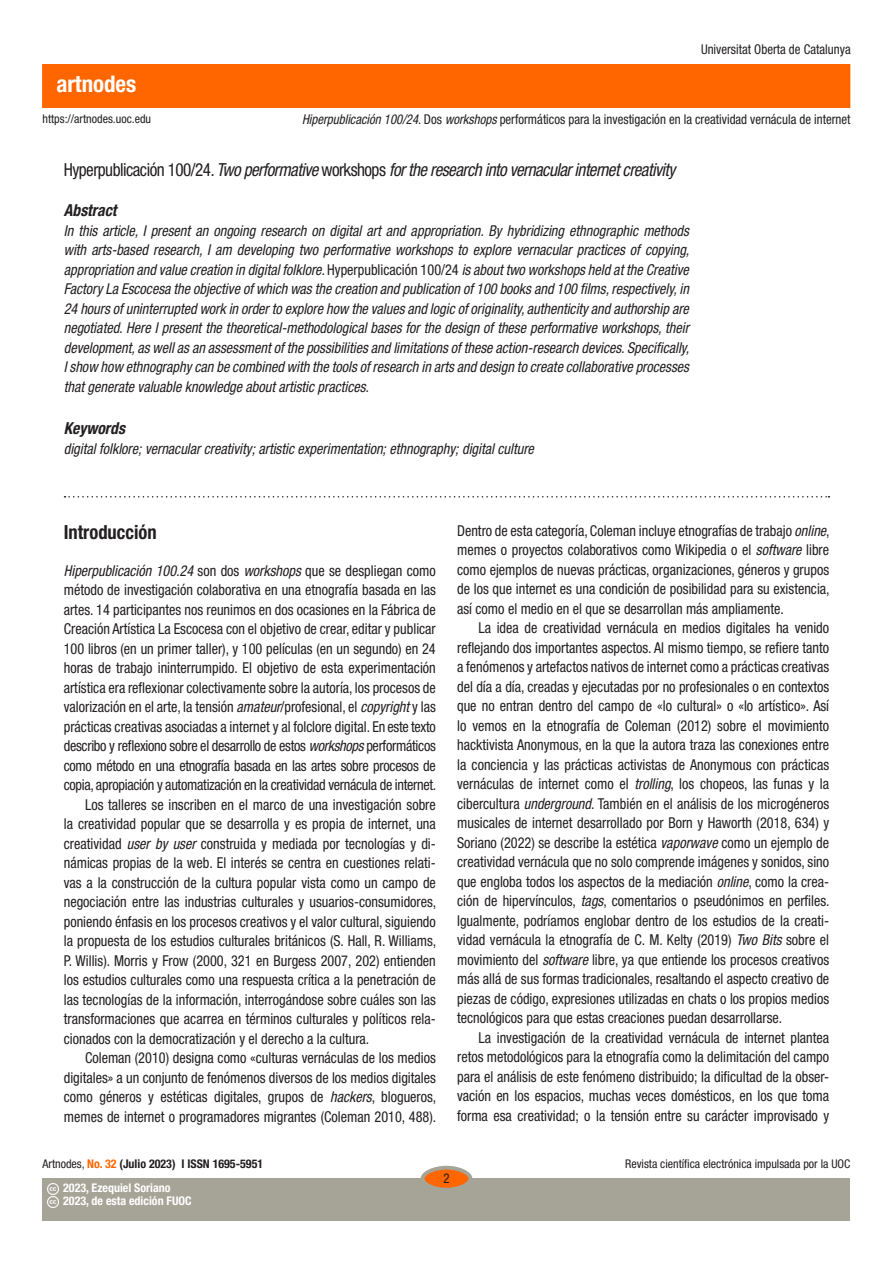
<style>
.page{position:relative;width:893px;height:1263px;background:#fff}
.page>*{position:absolute;margin:0;border:0;box-sizing:border-box;transform-origin:0 0}
.t1{font:700 condensed 22.95px "Helvetica Neue LT Std";color:#fff}
._03_apartat_1{font:700 condensed 19.5px "Helvetica Neue LT Std";color:#231f20;scale:.95 1}
._02_titulo_segundo_idioma{font:italic condensed 18px "Helvetica Neue LT Std";letter-spacing:-.03em;color:#231f20;scale:.95 1}
._02_abstract{font:italic 700 condensed 16.5px "Helvetica Neue LT Std";color:#231f20;scale:.95 1}
._02_keywords{font:italic 700 condensed 16.5px "Helvetica Neue LT Std";color:#231f20;scale:.95 1}
._02_texto_base{font:condensed 15px/19.5px "Helvetica Neue LT Std";color:#231f20;text-align:justify;scale:.95 1}
._02_abstract_text_0{font:italic condensed 15px/19.5px "Helvetica Neue LT Std";color:#231f20;text-align:justify;scale:.95 1}
._02_texto_base_1{font:condensed 15px/19.5px "Helvetica Neue LT Std";letter-spacing:-.02em;color:#231f20;text-align:justify;scale:.95 1}
._02_keywords_text{font:italic condensed 15px "Helvetica Neue LT Std";color:#231f20;scale:.95 1}
.t2{font:condensed 13.5px "Helvetica Neue LT Std";color:#231f20;scale:.95 1}
.t3{font:condensed 12px "Helvetica Neue LT Std";color:#231f20}
.t4{font:700 condensed 12px/13.5px "Helvetica Neue LT Std";color:#fff}
.t5{font:700 condensed 12px "Helvetica Neue LT Std";color:#231f20}
.s1{font-style:italic}
.s2{font-style:normal}
.s3{font-weight:400}
.s4{color:#f60}
</style>
<div class="page">
<div style="left:43px;top:65px;width:807px;height:42px;background:#f60"></div>
<div style="left:43px;top:1178px;width:807px;height:42px;background:#a6a397"></div>
<div style="left:422px;top:1168px;width:48px;height:21px;background:#f60;border-radius:50%"></div>
<div style="left:421px;top:1166px;width:51px;height:25px;border:4px solid #a6a397;border-radius:50%"></div>
<svg style="left:47px;top:1183px;width:11px;height:25px"></svg>
<svg style="left:65px;top:496px;width:764px;height:1px"></svg>
<h1 class="t1" style="left:56px;top:69px;width:81px">artnodes</h1>
<p class="t2" style="left:701px;top:42px;width:159px">Universitat Oberta de Catalunya</p>
<p class="t3" style="left:43px;top:112px;width:110px">https://artnodes.uoc.edu</p>
<p class="t2" style="left:302px;top:112px;width:579px"><span class="s1">Hiperpublicación 100/24</span>. Dos <span class="s1">workshops</span> performáticos para la investigación en la creatividad vernácula de internet</p>
<p class="_02_titulo_segundo_idioma" style="left:64px;top:159px;width:645px"><span class="s2">Hyperpublicación 100/24</span>. Two performative <span class="s2">workshops</span> for the research into vernacular internet creativity</p>
<p class="_02_abstract" style="left:64px;top:200px;width:57px">Abstract</p>
<p class="_02_abstract_text_0" style="left:64px;top:221px;width:660px">In this article, I present an ongoing research on digital art and appropriation. By hybridizing ethnographic methods with arts-based research, I am developing two performative workshops to explore vernacular practices of copying, appropriation and value creation in digital folklore. <span class="s2">Hyperpublicación 100/24</span> is about two workshops held at the Creative Factory La Escocesa the objective of which was the creation and publication of 100 books and 100 films, respectively, in 24 hours of uninterrupted work in order to explore how the values and logic of originality, authenticity and authorship are negotiated. Here I present the theoretical-methodological bases for the design of these performative workshops, their development, as well as an assessment of the possibilities and limitations of these action-research devices. Specifically, I show how ethnography can be combined with the tools of research in arts and design to create collaborative processes that generate valuable knowledge about artistic practices.</p>
<p class="_02_keywords" style="left:64px;top:418px;width:66px">Keywords</p>
<p class="_02_keywords_text" style="left:64px;top:439px;width:496px">digital folklore; vernacular creativity; artistic experimentation; ethnography; digital culture</p>
<h2 class="_03_apartat_1" style="left:64px;top:520px;width:99px">Introducción</h2>
<p class="_02_texto_base_1" style="left:64px;top:560px;width:394px"><span class="s1">Hiperpublicación 100.24</span> son dos <span class="s1">workshops</span> que se despliegan como método de investigación colaborativa en una etnografía basada en las artes. 14 participantes nos reunimos en dos ocasiones en la Fábrica de Creación Artística La Escocesa con el objetivo de crear, editar y publicar 100 libros (en un primer taller), y 100 películas (en un segundo) en 24 horas de trabajo ininterrumpido. El objetivo de esta experimentación artística era reflexionar colectivamente sobre la autoría, los procesos de valorización en el arte, la tensión <span class="s1">amateur</span>/profesional, el <span class="s1">copyright</span> y las prácticas creativas asociadas a internet y al folclore digital. En este texto describo y reflexiono sobre el desarrollo de estos <span class="s1">workshops</span> performáticos como método en una etnografía basada en las artes sobre procesos de copia, apropiación y automatización en la creatividad vernácula de internet.</p>
<p class="_02_texto_base" style="left:64px;top:794px;width:394px;text-indent:21px">Los talleres se inscriben en el marco de una investigación sobre la creatividad popular que se desarrolla y es propia de internet, una creatividad <span class="s1">user by user</span> construida y mediada por tecnologías y di&shy;námicas propias de la web. El interés se centra en cuestiones relati&shy;vas a la construcción de la cultura popular vista como un campo de negociación entre las industrias culturales y usuarios-consumidores, poniendo énfasis en los procesos creativos y el valor cultural, siguiendo la propuesta de los estudios culturales británicos (S. Hall, R. Williams, P. Willis). Morris y Frow (2000, 321 en Burgess 2007, 202) entienden los estudios culturales como una respuesta crítica a la penetración de las tecnologías de la información, interrogándose sobre cuáles son las transformaciones que acarrea en términos culturales y políticos rela&shy;cionados con la democratización y el derecho a la cultura.</p>
<p class="_02_texto_base" style="left:64px;top:1048px;width:394px;text-indent:21px">Coleman (2010) designa como «culturas vernáculas de los medios digitales» a un conjunto de fenómenos diversos de los medios digitales como géneros y estéticas digitales, grupos de <span class="s1">hackers</span>, blogueros, memes de internet o programadores migrantes (Coleman 2010, 488).</p>
<p class="_02_texto_base" style="left:457px;top:521px;width:394px">Dentro de esta categoría, Coleman incluye etnografías de trabajo <span class="s1">online</span>, memes o proyectos colaborativos como Wikipedia o el <span class="s1">software</span> libre como ejemplos de nuevas prácticas, organizaciones, géneros y grupos de los que internet es una condición de posibilidad para su existencia, así como el medio en el que se desarrollan más ampliamente.</p>
<p class="_02_texto_base" style="left:457px;top:618px;width:394px;text-indent:21px">La idea de creatividad vernácula en medios digitales ha venido reflejando dos importantes aspectos. Al mismo tiempo, se refiere tanto a fenómenos y artefactos nativos de internet como a prácticas creativas del día a día, creadas y ejecutadas por no profesionales o en contextos que no entran dentro del campo de «lo cultural» o «lo artístico». Así lo vemos en la etnografía de Coleman (2012) sobre el movimiento hacktivista Anonymous, en la que la autora traza las conexiones entre la conciencia y las prácticas activistas de Anonymous con prácticas vernáculas de internet como el <span class="s1">trolling</span>, los chopeos, las funas y la cibercultura <span class="s1">underground</span>. También en el análisis de los microgéneros musicales de internet desarrollado por Born y Haworth (2018, 634) y Soriano (2022) se describe la estética <span class="s1">vaporwave</span> como un ejemplo de creatividad vernácula que no solo comprende imágenes y sonidos, sino que engloba todos los aspectos de la mediación <span class="s1">online</span>, como la crea&shy;ción de hipervínculos, <span class="s1">tags</span>, comentarios o pseudónimos en perfiles.<br>Igualmente, podríamos englobar dentro de los estudios de la creati&shy;vidad vernácula la etnografía de C. M. Kelty (2019) <span class="s1">Two Bits</span> sobre el movimiento del <span class="s1">software</span> libre, ya que entiende los procesos creativos más allá de sus formas tradicionales, resaltando el aspecto creativo de piezas de código, expresiones utilizadas en chats o los propios medios tecnológicos para que estas creaciones puedan desarrollarse.</p>
<p class="_02_texto_base" style="left:457px;top:1028px;width:393px;text-indent:21px">La investigación de la creatividad vernácula de internet plantea retos metodológicos para la etnografía como la delimitación del campo para el análisis de este fenómeno distribuido; la dificultad de la obser&shy;vación en los espacios, muchas veces domésticos, en los que toma forma esa creatividad; o la tensión entre su carácter improvisado y</p>
<p class="t5" style="left:43px;top:1157px;width:222px"><span class="s3">Artnodes,</span> <span class="s4">No. 32</span> (Julio 2023) I ISSN 1695-5951</p>
<p class="t3" style="left:625px;top:1157px;width:227px">Revista científica electrónica impulsada por la UOC</p>
<p class="t4" style="left:63px;top:1181px;width:130px">2023, Ezequiel Soriano<br>2023, de esta edición FUOC</p>
<p class="t2" style="left:443px;top:1171px;width:8px">2</p>
</div>
